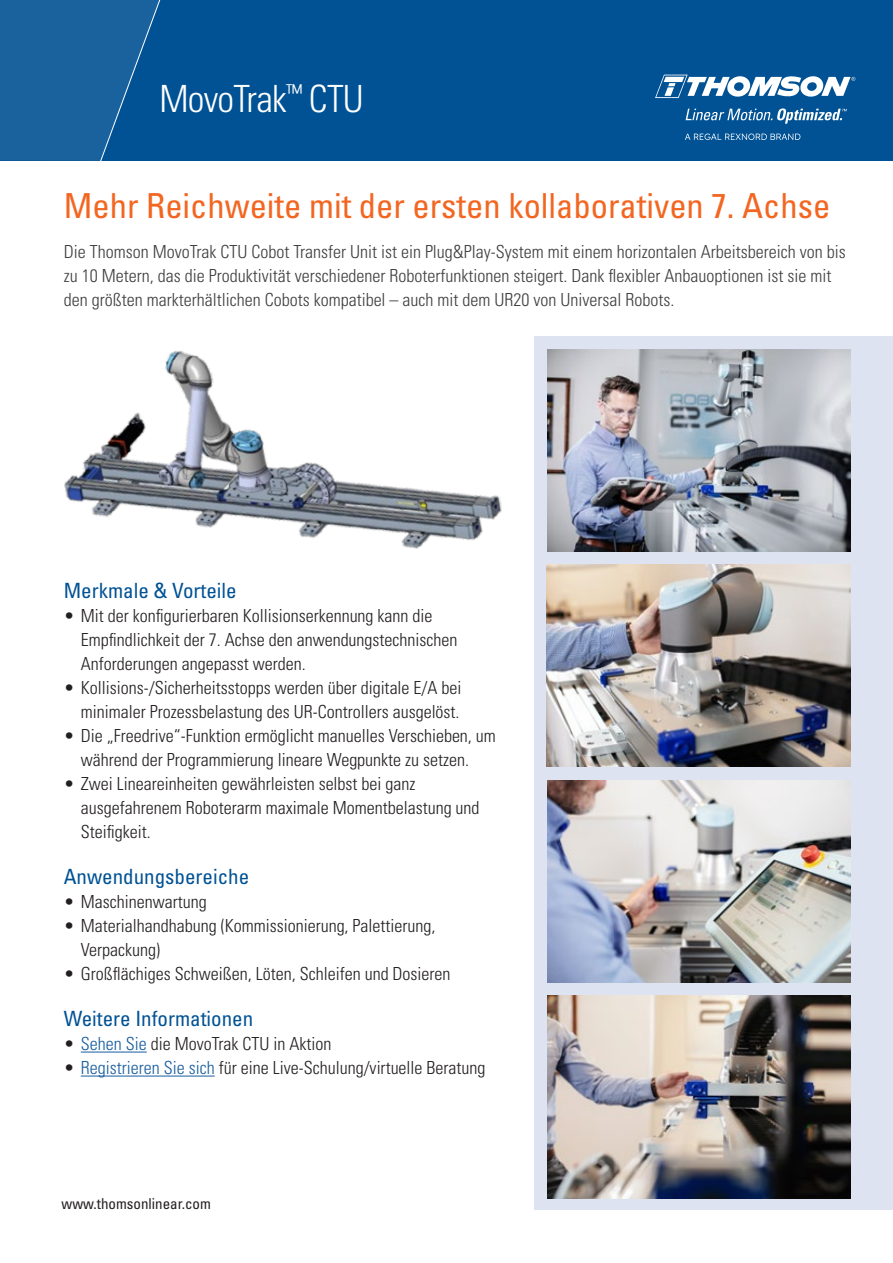
<style>
.page{position:relative;width:893px;height:1263px;background:#fff}
.page>*{position:absolute;margin:0;border:0;box-sizing:border-box;transform-origin:0 0}
.t1{font:300 condensed 37.5px "Univers LT Std";letter-spacing:-.02em;color:#fff}
.t2{font:condensed 34.5px "Univers LT Std";color:#f36621}
.t3{font:condensed 21px "Univers LT Std";color:#005294}
.t4{font:300 condensed 18px/24px "Univers LT Std";color:#231f20}
.Headline{font:300 condensed 18px/24px "Univers LT Std";color:#3e3e3f}
.Footer_Links_Left{font:condensed 15px "Univers LT Std";color:#231f20}
.s1{color:#175d9e}
</style>
<div class="page">
<div style="left:0;top:0;width:893px;height:161px;background:#005294"></div>
<svg style="left:0;top:0;width:161px;height:161px"></svg>
<hr style="left:81px;top:1051px;width:66px;height:1px;background:#175d9e">
<hr style="left:81px;top:1075px;width:134px;height:1px;background:#175d9e">
<div style="left:534px;top:336px;width:359px;height:874px;background:#dde3f0"></div>
<img style="left:662px;top:349px;width:189px;height:202px">
<img style="left:547px;top:780px;width:304px;height:203px">
<img style="left:547px;top:996px;width:304px;height:202px">
<img style="left:547px;top:564px;width:303px;height:203px">
<img style="left:64px;top:349px;width:598px;height:352px">
<svg style="left:685px;top:134px;width:115px;height:6px"></svg>
<svg style="left:655px;top:75px;width:200px;height:23px"></svg>
<svg style="left:686px;top:108px;width:161px;height:16px"></svg>
<p class="t1" style="left:159px;top:77px;width:206px">MovoTrak<sup>™</sup> CTU</p>
<p class="t2" style="left:64px;top:184px;width:768px">Mehr Reichweite mit der ersten kollaborativen 7. Achse</p>
<p class="Headline" style="left:64px;top:240px;width:783px">Die Thomson MovoTrak CTU Cobot Transfer Unit ist ein Plug&amp;Play-System mit einem horizontalen Arbeitsbereich von bis zu 10 Metern, das die Produktivität verschiedener Roboterfunktionen steigert. Dank flexibler Anbauoptionen ist sie mit den größten markterhältlichen Cobots kompatibel – auch mit dem UR20 von Universal Robots.</p>
<p class="t3" style="left:64px;top:577px;width:175px">Merkmale &amp; Vorteile</p>
<p class="t4" style="left:81px;top:603px;width:378px;text-indent:-17px">• Mit der konfigurierbaren Kollisionserkennung kann die<br>Empfindlichkeit der 7. Achse den anwendungstechnischen<br>Anforderungen angepasst werden.</p>
<p class="t4" style="left:64px;top:675px;width:399px;text-align:right">• Kollisions-/Sicherheitsstopps werden über digitale E/A bei minimaler Prozessbelastung des UR-Controllers ausgelöst.</p>
<p class="t4" style="left:64px;top:723px;width:434px;text-align:center">• Die „Freedrive“-Funktion ermöglicht manuelles Verschieben, um während der Programmierung lineare Wegpunkte zu setzen.</p>
<p class="t4" style="left:81px;top:771px;width:400px;text-indent:-17px">• Zwei Lineareinheiten gewährleisten selbst bei ganz ausgefahrenem Roboterarm maximale Momentbelastung und<br>Steifigkeit.</p>
<p class="t3" style="left:64px;top:863px;width:187px">Anwendungsbereiche</p>
<p class="t4" style="left:64px;top:890px;width:144px">• Maschinenwartung</p>
<p class="t4" style="left:81px;top:914px;width:356px;text-indent:-17px">• Materialhandhabung (Kommissionierung, Palettierung,<br>Verpackung)</p>
<p class="t4" style="left:64px;top:962px;width:388px">• Großflächiges Schweißen, Löten, Schleifen und Dosieren</p>
<p class="t3" style="left:64px;top:1005px;width:191px">Weitere Informationen</p>
<p class="t4" style="left:64px;top:1032px;width:269px">• <span class="s1">Sehen Sie</span> die MovoTrak CTU in Aktion</p>
<p class="t4" style="left:64px;top:1056px;width:423px">• <span class="s1">Registrieren Sie sich</span> für eine Live-Schulung/virtuelle Beratung</p>
<p class="Footer_Links_Left" style="left:62px;top:1194px;width:151px">www.thomsonlinear.com</p>
</div>
